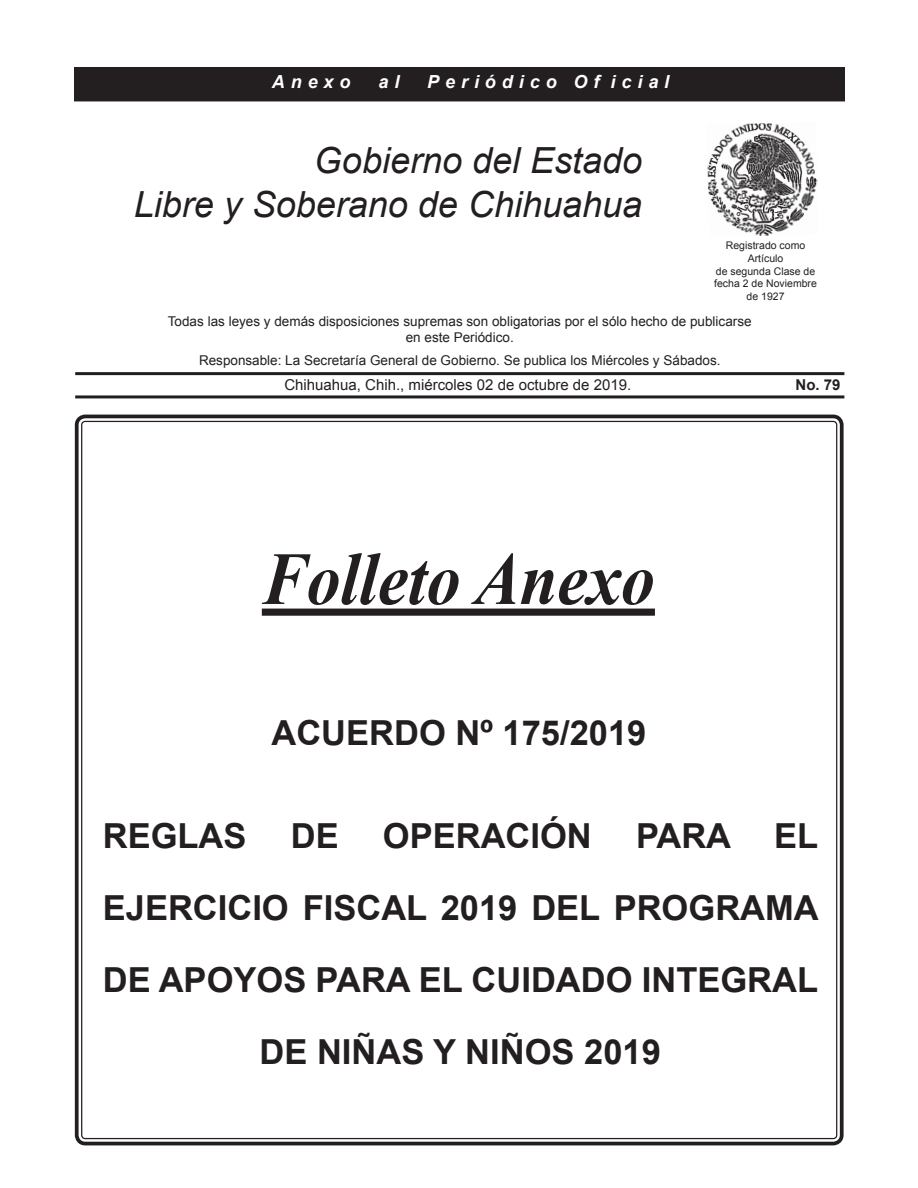
<style>
.page{position:relative;width:918px;height:1188px;background:#fff}
.page>*{position:absolute;margin:0;border:0;box-sizing:border-box;transform-origin:0 0}
.t1{font:italic 700 75px "Times New Roman";color:#231f20;scale:.9 1}
.t2{font:italic 36px "Arial";color:#231f20}
.CAJA_DE_TEXTO{font:700 34.5px "Arial";color:#231f20}
.t3{font:italic 700 18px "Arial";letter-spacing:.33em;color:#fff}
.t4{font:15px "Arial";color:#231f20}
.t5{font:700 15px "Arial";color:#231f20}
.t6{font:13.5px "Arial";color:#231f20}
.t7{font:10.5px/12.6px "Arial";color:#231f20;text-align:center}
</style>
<div class="page">
<div style="left:75px;top:415px;width:769px;height:730px;border:4px solid #231f20;border-radius:9px"></div>
<div style="left:262px;top:609px;width:393px;height:7px;background:#231f20"></div>
<div style="left:75px;top:68px;width:769px;height:34px;background:#231f20"></div>
<hr style="left:75px;top:372px;width:769px;height:3px;background:#231f20">
<hr style="left:75px;top:395px;width:769px;height:3px;background:#231f20">
<img style="left:707px;top:123px;width:110px;height:60px">
<img style="left:708px;top:183px;width:109px;height:53px">
<p class="t3" style="left:272px;top:70px;width:80px">Anexo</p>
<p class="t3" style="left:378px;top:70px;width:22px">a l</p>
<p class="t3" style="left:427px;top:70px;width:244px">Periódico Of icial</p>
<p class="t2" style="left:314px;top:137px;width:330px">Gobierno del Estado</p>
<p class="t2" style="left:134px;top:181px;width:510px">Libre y Soberano de Chihuahua</p>
<p class="t7" style="left:726px;top:239px;width:81px">Registrado como<br>Artículo</p>
<p class="t7" style="left:716px;top:265px;width:101px">de segunda Clase de</p>
<p class="t7" style="left:714px;top:277px;width:104px">fecha 2 de Noviembre</p>
<p class="t7" style="left:747px;top:290px;width:39px">de 1927</p>
<p class="t6" style="left:168px;top:312px;width:585px">Todas las leyes y demás disposiciones supremas son obligatorias por el sólo hecho de publicarse</p>
<p class="t6" style="left:406px;top:328px;width:110px">en este Periódico.</p>
<p class="t6" style="left:199px;top:352px;width:523px">Responsable: La Secretaría General de Gobierno. Se publica los Miércoles y Sábados.</p>
<p class="t4" style="left:284px;top:375px;width:348px">Chihuahua, Chih., miércoles 02 de octubre de 2019.</p>
<p class="t5" style="left:796px;top:375px;width:47px">No. 79</p>
<p class="t1" style="left:262px;top:527px;width:438px">Folleto Anexo</p>
<p class="CAJA_DE_TEXTO" style="left:271px;top:710px;width:376px">ACUERDO Nº 175/2019</p>
<p class="CAJA_DE_TEXTO" style="left:103px;top:813px;width:145px">REGLAS</p>
<p class="CAJA_DE_TEXTO" style="left:291px;top:813px;width:49px">DE</p>
<p class="CAJA_DE_TEXTO" style="left:383px;top:813px;width:210px">OPERACIÓN</p>
<p class="CAJA_DE_TEXTO" style="left:636px;top:813px;width:184px">PARA EL</p>
<p class="CAJA_DE_TEXTO" style="left:103px;top:885px;width:717px">EJERCICIO FISCAL 2019 DEL PROGRAMA</p>
<p class="CAJA_DE_TEXTO" style="left:103px;top:957px;width:717px">DE APOYOS PARA EL CUIDADO INTEGRAL</p>
<p class="CAJA_DE_TEXTO" style="left:260px;top:1029px;width:403px">DE NIÑAS Y NIÑOS 2019</p>
</div>
